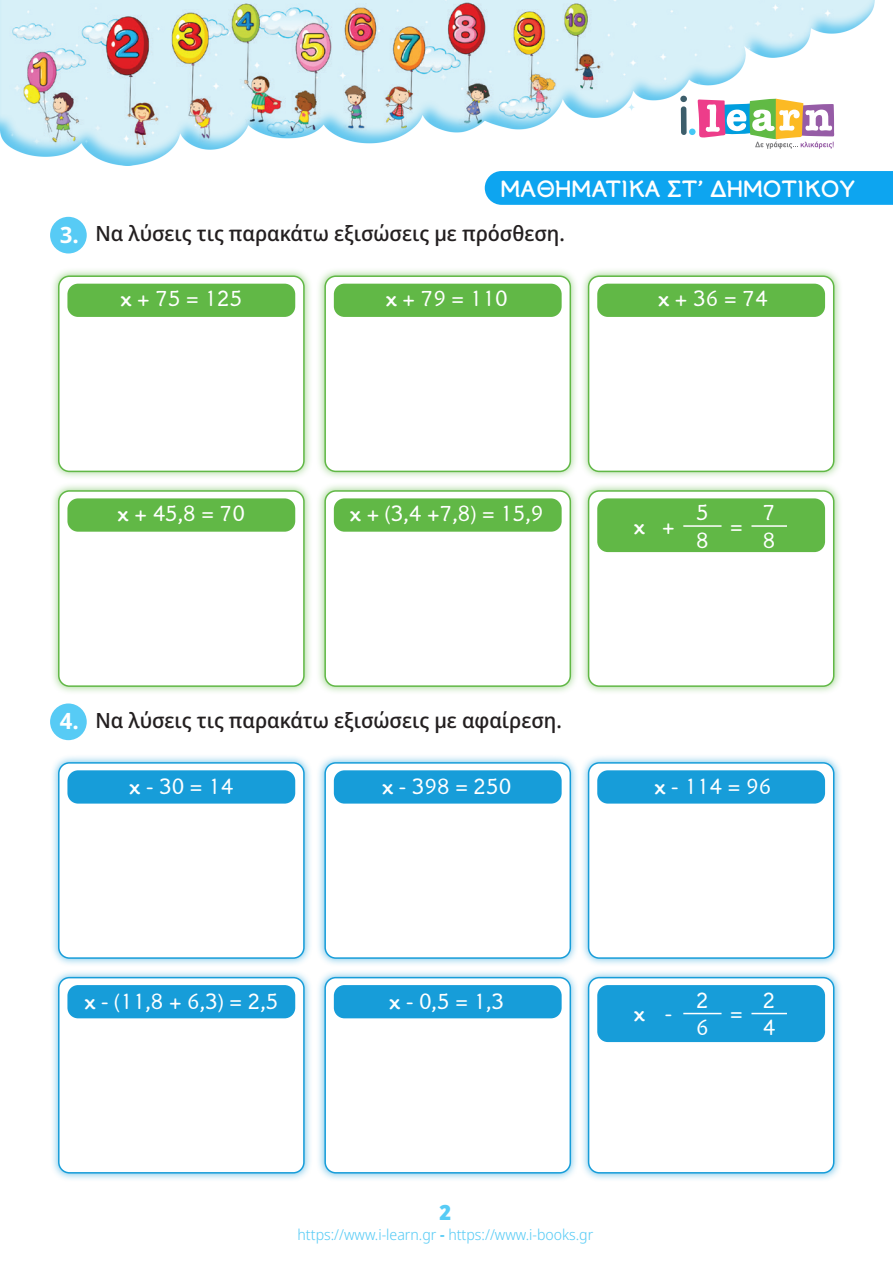
<style>
.page{position:relative;width:893px;height:1263px;background:#fff}
.page>*{position:absolute;margin:0;border:0;box-sizing:border-box;transform-origin:0 0}
.t1{font:700 22.5px "PF Alfabeta";color:#fff}
.Τιτλοι_ασκησεων{font:700 22.5px "Noto Sans";color:#fff}
.t2{font:21px "PF Alfabeta";color:#fff}
.Τιτλοι_ασκησεων-2{font:500 21px "Noto Sans Display";color:#231f20}
.t3{font:700 21px "PF Alfabeta";color:#fff}
.t4{font:900 21px "Noto Sans Display";color:#57cbf5}
.t5{font:300 15px "Noto Sans Display";color:#57cbf5}
.s1{font-weight:700}
</style>
<div class="page">
<div style="left:0;top:0;width:893px;height:167px;background:#48c6f3;opacity:.75"></div>
<div style="left:316px;top:267px;width:263px;height:213px;background:#61b946;opacity:.61"></div>
<div style="left:325px;top:276px;width:245px;height:195px;background:#fff;border-radius:11px"></div>
<div style="left:324px;top:275px;width:247px;height:197px;border:2px solid #61b846;border-radius:11px"></div>
<div style="left:316px;top:754px;width:263px;height:213px;background:#179dd9;opacity:.61"></div>
<div style="left:325px;top:763px;width:245px;height:195px;background:#fff;border-radius:11px"></div>
<div style="left:324px;top:762px;width:247px;height:197px;border:2px solid #179dd9;border-radius:11px"></div>
<div style="left:316px;top:482px;width:263px;height:213px;background:#61b946;opacity:.61"></div>
<div style="left:325px;top:491px;width:245px;height:195px;background:#fff;border-radius:11px"></div>
<div style="left:324px;top:490px;width:247px;height:197px;border:2px solid #61b846;border-radius:11px"></div>
<div style="left:316px;top:968px;width:263px;height:214px;background:#179dd9;opacity:.61"></div>
<div style="left:325px;top:978px;width:245px;height:195px;background:#fff;border-radius:11px"></div>
<div style="left:324px;top:977px;width:247px;height:196px;border:2px solid #179dd9;border-radius:11px"></div>
<div style="left:580px;top:267px;width:263px;height:213px;background:#61b946;opacity:.61"></div>
<div style="left:589px;top:276px;width:245px;height:195px;background:#fff;border-radius:11px"></div>
<div style="left:588px;top:275px;width:246px;height:197px;border:2px solid #61b846;border-radius:11px"></div>
<div style="left:580px;top:754px;width:263px;height:213px;background:#179dd9;opacity:.61"></div>
<div style="left:589px;top:763px;width:245px;height:195px;background:#fff;border-radius:11px"></div>
<div style="left:588px;top:762px;width:246px;height:197px;border:2px solid #179dd9;border-radius:11px"></div>
<div style="left:580px;top:482px;width:263px;height:213px;background:#61b946;opacity:.61"></div>
<div style="left:589px;top:491px;width:245px;height:195px;background:#fff;border-radius:11px"></div>
<div style="left:588px;top:490px;width:246px;height:197px;border:2px solid #61b846;border-radius:11px"></div>
<div style="left:580px;top:968px;width:263px;height:214px;background:#179dd9;opacity:.61"></div>
<div style="left:589px;top:978px;width:245px;height:195px;background:#fff;border-radius:11px"></div>
<div style="left:588px;top:977px;width:246px;height:196px;border:2px solid #179dd9;border-radius:11px"></div>
<div style="left:50px;top:267px;width:263px;height:213px;background:#61b946;opacity:.61"></div>
<div style="left:59px;top:276px;width:245px;height:195px;background:#fff;border-radius:11px"></div>
<div style="left:58px;top:275px;width:247px;height:197px;border:2px solid #61b846;border-radius:11px"></div>
<div style="left:50px;top:754px;width:263px;height:213px;background:#179dd9;opacity:.61"></div>
<div style="left:59px;top:763px;width:245px;height:195px;background:#fff;border-radius:11px"></div>
<div style="left:58px;top:762px;width:247px;height:197px;border:2px solid #179dd9;border-radius:11px"></div>
<div style="left:50px;top:482px;width:263px;height:213px;background:#61b946;opacity:.61"></div>
<div style="left:59px;top:491px;width:245px;height:195px;background:#fff;border-radius:11px"></div>
<div style="left:58px;top:490px;width:247px;height:197px;border:2px solid #61b846;border-radius:11px"></div>
<div style="left:50px;top:968px;width:263px;height:214px;background:#179dd9;opacity:.61"></div>
<div style="left:59px;top:978px;width:245px;height:195px;background:#fff;border-radius:11px"></div>
<div style="left:58px;top:977px;width:247px;height:196px;border:2px solid #179dd9;border-radius:11px"></div>
<div style="left:67px;top:284px;width:228px;height:33px;background:#61b846;border-radius:11px"></div>
<div style="left:67px;top:770px;width:228px;height:34px;background:#179dd9;border-radius:11px"></div>
<div style="left:67px;top:498px;width:228px;height:34px;background:#61b846;border-radius:11px"></div>
<div style="left:67px;top:985px;width:228px;height:33px;background:#179dd9;border-radius:11px"></div>
<div style="left:334px;top:284px;width:228px;height:33px;background:#61b846;border-radius:11px"></div>
<div style="left:334px;top:770px;width:228px;height:34px;background:#179dd9;border-radius:11px"></div>
<div style="left:334px;top:498px;width:228px;height:34px;background:#61b846;border-radius:11px"></div>
<div style="left:334px;top:985px;width:228px;height:33px;background:#179dd9;border-radius:11px"></div>
<div style="left:597px;top:284px;width:228px;height:33px;background:#61b846;border-radius:11px"></div>
<div style="left:597px;top:770px;width:228px;height:34px;background:#179dd9;border-radius:11px"></div>
<div style="left:597px;top:498px;width:228px;height:54px;background:#61b846;border-radius:11px"></div>
<div style="left:597px;top:985px;width:228px;height:57px;background:#179dd9;border-radius:11px"></div>
<div style="left:50px;top:217px;width:37px;height:36px;background:#57cbf5;border-radius:50%"></div>
<div style="left:50px;top:703px;width:37px;height:37px;background:#57cbf5;border-radius:50%"></div>
<hr style="left:683px;top:525px;width:38px;height:2px;background:#fff">
<hr style="left:751px;top:525px;width:36px;height:2px;background:#fff">
<hr style="left:683px;top:1013px;width:38px;height:1px;background:#fff">
<hr style="left:751px;top:1013px;width:36px;height:1px;background:#fff">
<svg style="left:680px;top:96px;width:154px;height:53px"></svg>
<div style="left:485px;top:171px;width:408px;height:34px;background:#0da5f0"></div>
<p class="t1" style="left:500px;top:176px;width:356px">ΜΑΘΗΜΑΤΙΚΆ ΣΤ’ ΔΗΜΟΤΙΚΟΎ</p>
<p class="Τιτλοι_ασκησεων" style="left:60px;top:219px;width:20px">3.</p>
<p class="Τιτλοι_ασκησεων-2" style="left:95px;top:219px;width:471px">Να λύσεις τις παρακάτω εξισώσεις με πρόσθεση.</p>
<p class="t2" style="left:120px;top:287px;width:123px"><span class="s1">x</span> + 75 = 125</p>
<p class="t2" style="left:386px;top:287px;width:123px"><span class="s1">x</span> + 79 = 110</p>
<p class="t2" style="left:658px;top:287px;width:111px"><span class="s1">x</span> + 36 = 74</p>
<p class="t2" style="left:118px;top:501px;width:129px"><span class="s1">x</span> + 45,8 = 70</p>
<p class="t2" style="left:350px;top:501px;width:195px"><span class="s1">x</span> + (3,4 +7,8) = 15,9</p>
<p class="t3" style="left:634px;top:514px;width:13px">x</p>
<p class="t2" style="left:662px;top:514px;width:14px">+</p>
<p class="t2" style="left:696px;top:500px;width:14px">5</p>
<p class="t2" style="left:763px;top:500px;width:14px">7</p>
<p class="t2" style="left:730px;top:514px;width:14px">=</p>
<p class="t2" style="left:696px;top:528px;width:14px">8</p>
<p class="t2" style="left:763px;top:528px;width:14px">8</p>
<p class="Τιτλοι_ασκησεων" style="left:60px;top:705px;width:20px">4.</p>
<p class="Τιτλοι_ασκησεων-2" style="left:95px;top:705px;width:468px">Να λύσεις τις παρακάτω εξισώσεις με αφαίρεση.</p>
<p class="t2" style="left:129px;top:774px;width:106px"><span class="s1">x</span> - 30 = 14</p>
<p class="t2" style="left:382px;top:774px;width:131px"><span class="s1">x</span> - 398 = 250</p>
<p class="t2" style="left:654px;top:774px;width:118px"><span class="s1">x</span> - 114 = 96</p>
<p class="t2" style="left:84px;top:989px;width:195px"><span class="s1">x</span> - (11,8 + 6,3) = 2,5</p>
<p class="t2" style="left:389px;top:989px;width:116px"><span class="s1">x</span> - 0,5 = 1,3</p>
<p class="t3" style="left:634px;top:1001px;width:13px">x</p>
<p class="t2" style="left:665px;top:1002px;width:9px">-</p>
<p class="t2" style="left:696px;top:988px;width:14px">2</p>
<p class="t2" style="left:763px;top:988px;width:14px">2</p>
<p class="t2" style="left:730px;top:1002px;width:14px">=</p>
<p class="t2" style="left:696px;top:1016px;width:14px">6</p>
<p class="t2" style="left:763px;top:1016px;width:14px">4</p>
<p class="t4" style="left:440px;top:1197px;width:13px">2</p>
<p class="t5" style="left:298px;top:1224px;width:297px">https://www.i-learn.gr <span class="s1">-</span> https://www.i-books.gr</p>
</div>
